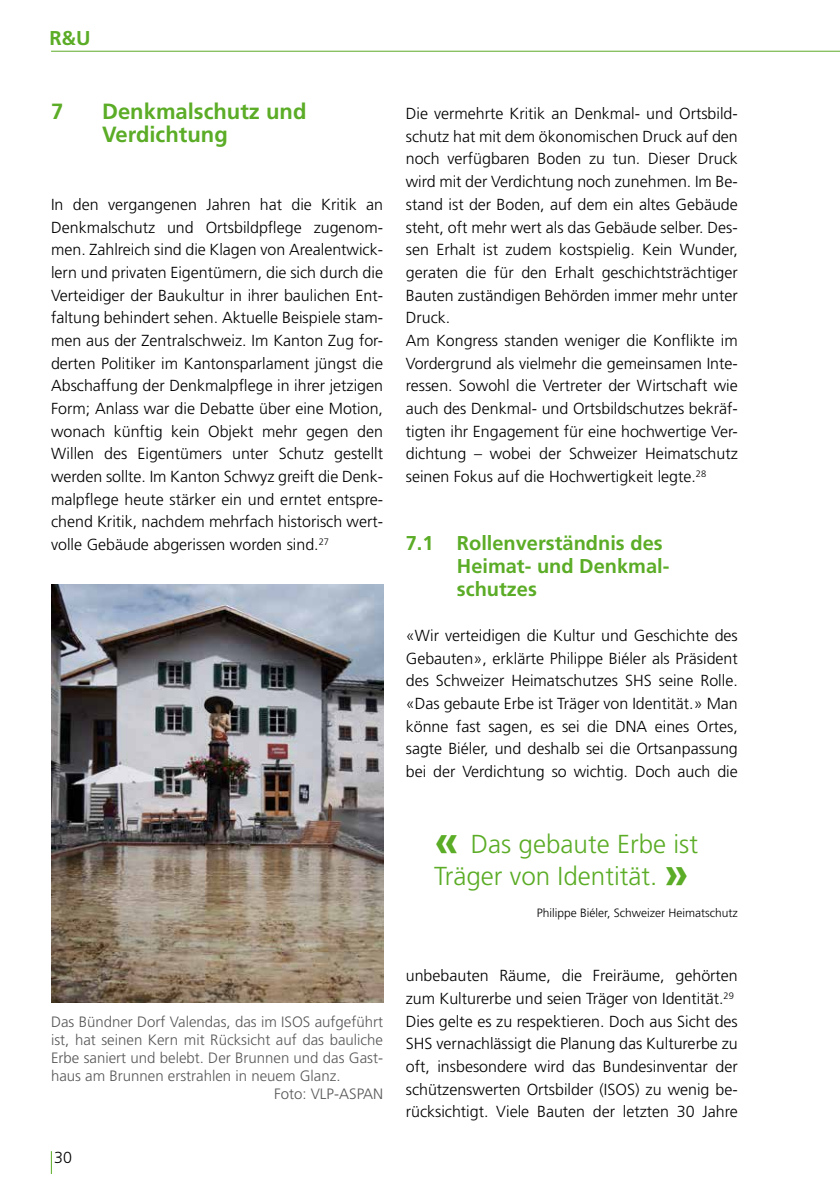
<style>
.page{position:relative;width:840px;height:1191px;background:#fff}
.page>*{position:absolute;margin:0;border:0;box-sizing:border-box;transform-origin:0 0}
.Zitat{font:300 26px/32px "Frutiger LT Std";color:#5bac26}
.Untertitel_x{font:700 22px/22.6px "Frutiger LT Std";color:#5bac26}
.Untertitel_x_x{font:700 20px/22.6px "Frutiger LT Std";color:#5bac26}
.Fliesstext{font:300 16px/22.6px "Frutiger LT Std";color:#000;text-align:justify}
.Legenden{font:300 15px/18px "Frutiger LT Std";color:#58585a;text-align:justify}
.Zitat-2{font:300 12px "Frutiger LT Std";color:#000}
.s1{font-weight:700;font-size:44px}
</style>
<div class="page">
<hr style="left:51px;top:51px;width:788px;height:1px;background:#5bac26">
<svg style="left:51px;top:1151px;width:1px;height:23px"></svg>
<img style="left:51px;top:585px;width:332px;height:418px">
<p class="Untertitel_x_x" style="left:49px;top:27px;width:43px">R&amp;U</p>
<p class="Untertitel_x" style="left:51px;top:100px;width:14px">7</p>
<p class="Untertitel_x" style="left:102px;top:100px;width:206px">Denkmalschutz und<br>Verdichtung</p>
<p class="Fliesstext" style="left:51px;top:193px;width:333px">In den vergangenen Jahren hat die Kritik an Denkmalschutz und Ortsbildpflege zugenom&shy;men. Zahlreich sind die Klagen von Arealentwick&shy;lern und privaten Eigentümern, die sich durch die Verteidiger der Baukultur in ihrer baulichen Ent&shy;faltung behindert sehen. Aktuelle Beispiele stam&shy;men aus der Zentralschweiz. Im Kanton Zug for&shy;derten Politiker im Kantonsparlament jüngst die Abschaffung der Denkmalpflege in ihrer jetzigen Form; Anlass war die Debatte über eine Motion, wonach künftig kein Objekt mehr gegen den Willen des Eigentümers unter Schutz gestellt werden sollte. Im Kanton Schwyz greift die Denk&shy;malpflege heute stärker ein und erntet entspre&shy;chend Kritik, nachdem mehrfach historisch wert&shy;volle Gebäude abgerissen worden sind.<sup>27</sup></p>
<p class="Legenden" style="left:51px;top:1012px;width:333px">Das Bündner Dorf Valendas, das im ISOS aufgeführt ist, hat seinen Kern mit Rücksicht auf das bauliche Erbe saniert und belebt. Der Brunnen und das Gast&shy;haus am Brunnen erstrahlen in neuem Glanz.</p>
<p class="Legenden" style="left:274px;top:1084px;width:110px">Foto: VLP-ASPAN</p>
<p class="Fliesstext" style="left:54px;top:1146px;width:19px">30</p>
<p class="Fliesstext" style="left:405px;top:102px;width:333px">Die vermehrte Kritik an Denkmal- und Ortsbild&shy;schutz hat mit dem ökonomischen Druck auf den noch verfügbaren Boden zu tun. Dieser Druck wird mit der Verdichtung noch zunehmen. Im Be&shy;stand ist der Boden, auf dem ein altes Gebäude steht, oft mehr wert als das Gebäude selber. Des&shy;sen Erhalt ist zudem kostspielig. Kein Wunder, geraten die für den Erhalt geschichtsträchtiger Bauten zuständigen Behörden immer mehr unter Druck.</p>
<p class="Fliesstext" style="left:405px;top:329px;width:333px">Am Kongress standen weniger die Konflikte im Vordergrund als vielmehr die gemeinsamen Inte&shy;ressen. Sowohl die Vertreter der Wirtschaft wie auch des Denkmal- und Ortsbildschutzes bekräf&shy;tigten ihr Engagement für eine hochwertige Ver&shy;dichtung – wobei der Schweizer Heimatschutz seinen Fokus auf die Hochwertigkeit legte.<sup>28</sup></p>
<p class="Untertitel_x_x" style="left:456px;top:532px;width:212px;text-indent:-51px">7.1 Rollenverständnis des<br>Heimat- und Denkmal&shy;schutzes</p>
<p class="Fliesstext" style="left:405px;top:624px;width:333px">«Wir verteidigen die Kultur und Geschichte des Gebauten», erklärte Philippe Biéler als Präsident des Schweizer Heimatschutzes SHS seine Rolle. «Das gebaute Erbe ist Träger von Identität.» Man könne fast sagen, es sei die DNA eines Ortes, sagte Biéler, und deshalb sei die Ortsanpassung bei der Verdichtung so wichtig. Doch auch die</p>
<p class="Zitat" style="left:434px;top:828px;width:265px"><span class="s1">«</span> Das gebaute Erbe ist<br>Träger von Identität. <span class="s1">»</span></p>
<p class="Zitat-2" style="left:536px;top:905px;width:202px">Philippe Biéler, Schweizer Heimatschutz</p>
<p class="Fliesstext" style="left:405px;top:964px;width:333px">unbebauten Räume, die Freiräume, gehörten zum Kulturerbe und seien Träger von Identität.<sup>29</sup></p>
<p class="Fliesstext" style="left:405px;top:1010px;width:333px">Dies gelte es zu respektieren. Doch aus Sicht des SHS vernachlässigt die Planung das Kulturerbe zu oft, insbesondere wird das Bundesinventar der schützenswerten Ortsbilder (ISOS) zu wenig be&shy;rücksichtigt. Viele Bauten der letzten 30 Jahre</p>
</div>
